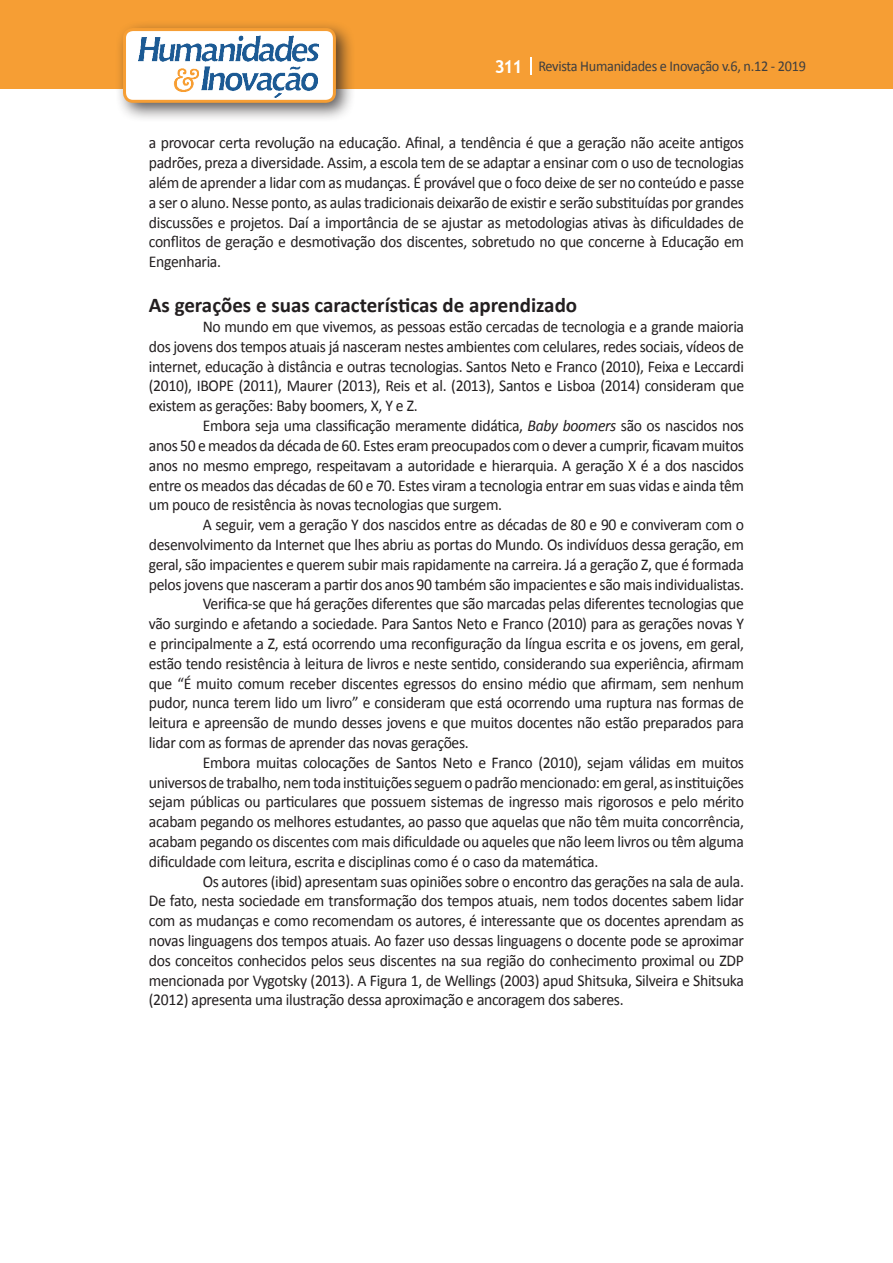
<style>
.page{position:relative;width:893px;height:1263px;background:#fff}
.page>*{position:absolute;margin:0;border:0;box-sizing:border-box;transform-origin:0 0}
.Titulo_2{font:700 21px "Calibri";color:#231f20}
.texto{font:16.5px/19.8px "Calibri";letter-spacing:-.02em;color:#231f20;text-align:justify;scale:.95 1}
.t1{font:15px "Calibri";letter-spacing:-.02em;color:#3e3e3f;scale:.95 1}
.s1{font-family:"Trebuchet MS";font-weight:700;font-size:18px;color:#fff}
.s2{font-style:italic}
</style>
<div class="page">
<div style="left:0;top:0;width:893px;height:88px;background:#f69e34"></div>
<svg style="left:530px;top:57px;width:2px;height:18px"></svg>
<div style="left:115px;top:20px;width:241px;height:103px;background:#231f20;opacity:.75"></div>
<div style="left:125px;top:30px;width:209px;height:71px;background:#fff;border-radius:9px"></div>
<img style="left:138px;top:35px;width:181px;height:62px">
<div style="left:123px;top:28px;width:213px;height:75px;border:3px solid #f69e34;border-radius:9px"></div>
<p class="t1" style="left:495px;top:57px;width:329px"><span class="s1">311</span> Revista Humanidades e Inovação v.6, n.12 - 2019</p>
<p class="texto" style="left:149px;top:133px;width:628px">a provocar certa revolução na educação. Afinal, a tendência é que a geração não aceite antigos padrões, preza a diversidade. Assim, a escola tem de se adaptar a ensinar com o uso de tecnologias além de aprender a lidar com as mudanças. É provável que o foco deixe de ser no conteúdo e passe a ser o aluno. Nesse ponto, as aulas tradicionais deixarão de existir e serão substituídas por grandes discussões e projetos. Daí a importância de se ajustar as metodologias ativas às dificuldades de conflitos de geração e desmotivação dos discentes, sobretudo no que concerne à Educação em Engenharia.</p>
<p class="Titulo_2" style="left:149px;top:292px;width:430px">As gerações e suas características de aprendizado</p>
<p class="texto" style="left:149px;top:317px;width:628px;text-indent:54px">No mundo em que vivemos, as pessoas estão cercadas de tecnologia e a grande maioria dos jovens dos tempos atuais já nasceram nestes ambientes com celulares, redes sociais, vídeos de internet, educação à distância e outras tecnologias. Santos Neto e Franco (2010), Feixa e Leccardi (2010), IBOPE (2011), Maurer (2013), Reis et al. (2013), Santos e Lisboa (2014) consideram que existem as gerações: Baby boomers, X, Y e Z.</p>
<p class="texto" style="left:149px;top:416px;width:628px;text-indent:54px">Embora seja uma classificação meramente didática, <span class="s2">Baby boomers</span> são os nascidos nos anos 50 e meados da década de 60. Estes eram preocupados com o dever a cumprir, ficavam muitos anos no mesmo emprego, respeitavam a autoridade e hierarquia. A geração X é a dos nascidos entre os meados das décadas de 60 e 70. Estes viram a tecnologia entrar em suas vidas e ainda têm um pouco de resistência às novas tecnologias que surgem.</p>
<p class="texto" style="left:149px;top:515px;width:628px;text-indent:54px">A seguir, vem a geração Y dos nascidos entre as décadas de 80 e 90 e conviveram com o desenvolvimento da Internet que lhes abriu as portas do Mundo. Os indivíduos dessa geração, em geral, são impacientes e querem subir mais rapidamente na carreira. Já a geração Z, que é formada pelos jovens que nasceram a partir dos anos 90 também são impacientes e são mais individualistas.</p>
<p class="texto" style="left:149px;top:594px;width:628px;text-indent:54px">Verifica-se que há gerações diferentes que são marcadas pelas diferentes tecnologias que vão surgindo e afetando a sociedade. Para Santos Neto e Franco (2010) para as gerações novas Y e principalmente a Z, está ocorrendo uma reconfiguração da língua escrita e os jovens, em geral, estão tendo resistência à leitura de livros e neste sentido, considerando sua experiência, afirmam que “É muito comum receber discentes egressos do ensino médio que afirmam, sem nenhum pudor, nunca terem lido um livro” e consideram que está ocorrendo uma ruptura nas formas de leitura e apreensão de mundo desses jovens e que muitos docentes não estão preparados para lidar com as formas de aprender das novas gerações.</p>
<p class="texto" style="left:149px;top:752px;width:628px;text-indent:54px">Embora muitas colocações de Santos Neto e Franco (2010), sejam válidas em muitos universos de trabalho, nem toda instituições seguem o padrão mencionado: em geral, as instituições sejam públicas ou particulares que possuem sistemas de ingresso mais rigorosos e pelo mérito acabam pegando os melhores estudantes, ao passo que aquelas que não têm muita concorrência, acabam pegando os discentes com mais dificuldade ou aqueles que não leem livros ou têm alguma dificuldade com leitura, escrita e disciplinas como é o caso da matemática.</p>
<p class="texto" style="left:149px;top:871px;width:628px;text-indent:54px">Os autores (ibid) apresentam suas opiniões sobre o encontro das gerações na sala de aula.<br>De fato, nesta sociedade em transformação dos tempos atuais, nem todos docentes sabem lidar com as mudanças e como recomendam os autores, é interessante que os docentes aprendam as novas linguagens dos tempos atuais. Ao fazer uso dessas linguagens o docente pode se aproximar dos conceitos conhecidos pelos seus discentes na sua região do conhecimento proximal ou ZDP mencionada por Vygotsky (2013). A Figura 1, de Wellings (2003) apud Shitsuka, Silveira e Shitsuka (2012) apresenta uma ilustração dessa aproximação e ancoragem dos saberes.</p>
</div>
